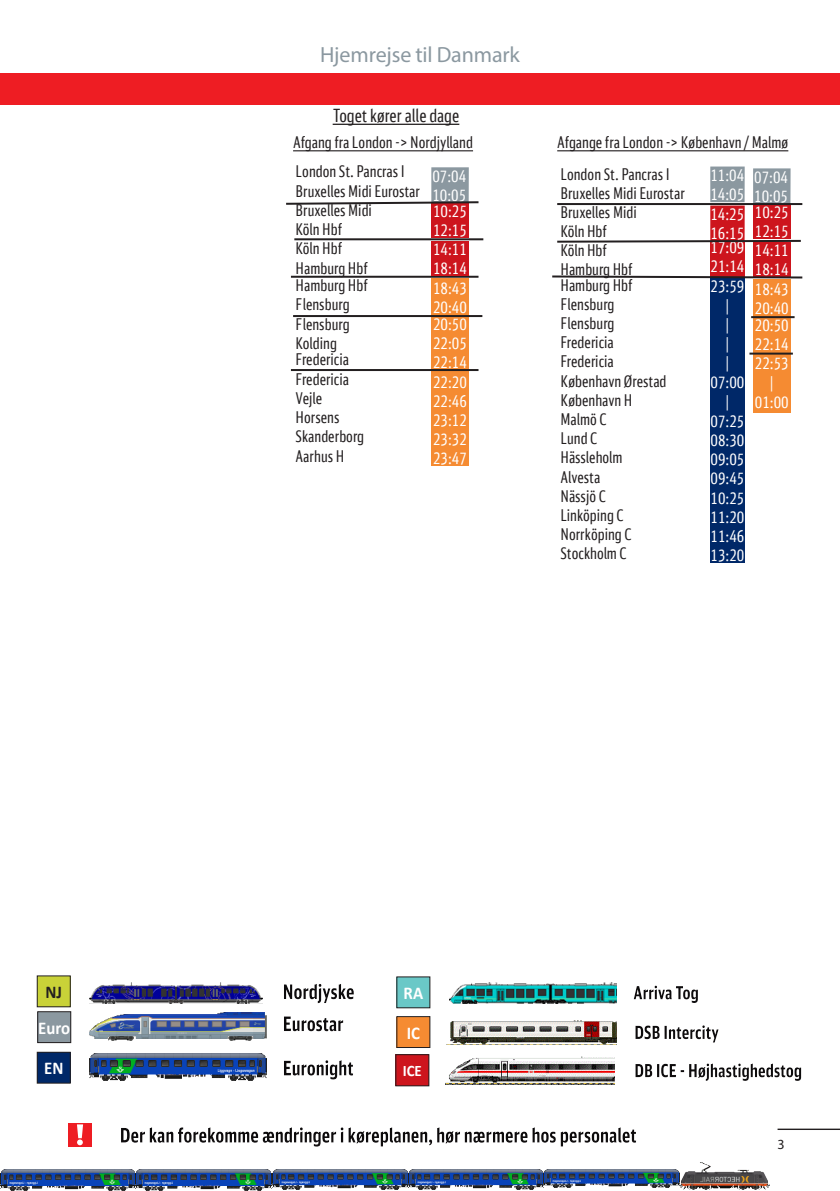
<style>
.page{position:relative;width:840px;height:1191px;background:#fff}
.page>*{position:absolute;margin:0;border:0;box-sizing:border-box;transform-origin:0 0}
.A5__column{font:22px "Myriad Pro";letter-spacing:-.005em;color:#8b98a0}
.t1{font:18px "DB Sans Display";color:#231f20;scale:.93 1}
.t2{font:700 18px "Calibri";color:#fff;scale:.93 1}
.t3{font:700 18px "Calibri";color:#231f20;scale:.93 1}
.t4{font:16px "DB Sans Display";color:#231f20;scale:.93 1}
.t5{font:16px "DB Sans Display";color:#fff;scale:.93 1}
.t6{font:700 16px "Calibri";color:#fff;scale:.93 1}
.t7{font:14px "Myriad Pro";color:#231f20}
</style>
<div class="page">
<img style="left:679px;top:1162px;width:89px;height:27px">
<img style="left:543px;top:1169px;width:136px;height:18px">
<img style="left:0;top:1169px;width:543px;height:21px">
<div style="left:0;top:74px;width:839px;height:31px;background:#ee1d23"></div>
<img style="left:445px;top:1056px;width:169px;height:28px">
<div style="left:265px;top:1053px;width:114px;height:31px;background:#231f20;opacity:.75"></div>
<div style="left:616px;top:1055px;width:202px;height:31px;background:#231f20;opacity:.75"></div>
<div style="left:395px;top:1054px;width:33px;height:31px;background:#cd151d"></div>
<div style="left:395px;top:1054px;width:34px;height:32px;border:1px solid #231f20"></div>
<div style="left:37px;top:1052px;width:33px;height:31px;background:#002868"></div>
<div style="left:37px;top:1051px;width:34px;height:32px;border:1px solid #231f20"></div>
<div style="left:68px;top:1123px;width:24px;height:23px;background:#ee1d23"></div>
<svg style="left:77px;top:1124px;width:6px;height:21px"></svg>
<div style="left:103px;top:1120px;width:669px;height:31px;background:#231f20;opacity:.75"></div>
<img style="left:90px;top:1053px;width:177px;height:27px">
<hr style="left:557px;top:150px;width:230px;height:1px;background:#231f20">
<div style="left:276px;top:1007px;width:86px;height:34px;background:#231f20;opacity:.75"></div>
<div style="left:38px;top:1011px;width:33px;height:31px;background:#8b98a0"></div>
<div style="left:37px;top:1011px;width:34px;height:32px;border:1px solid #231f20"></div>
<div style="left:710px;top:241px;width:34px;height:36px;background:#cd151d"></div>
<div style="left:710px;top:278px;width:34px;height:285px;background:#002868"></div>
<div style="left:710px;top:205px;width:34px;height:36px;background:#cd151d"></div>
<div style="left:710px;top:166px;width:34px;height:36px;background:#8b98a0"></div>
<img style="left:90px;top:1012px;width:177px;height:28px">
<hr style="left:332px;top:124px;width:127px;height:1px;background:#231f20">
<div style="left:431px;top:318px;width:37px;height:148px;background:#f58b32"></div>
<div style="left:431px;top:278px;width:37px;height:38px;background:#f58b32"></div>
<hr style="left:293px;top:150px;width:180px;height:1px;background:#231f20">
<hr style="left:291px;top:276px;width:187px;height:2px;background:#231f20">
<hr style="left:293px;top:315px;width:189px;height:2px;background:#231f20">
<div style="left:431px;top:241px;width:37px;height:34px;background:#cd151d"></div>
<hr style="left:294px;top:238px;width:189px;height:2px;background:#231f20">
<div style="left:431px;top:167px;width:37px;height:36px;background:#8b98a0"></div>
<div style="left:431px;top:203px;width:37px;height:35px;background:#cd151d"></div>
<svg style="left:286px;top:200px;width:193px;height:6px"></svg>
<hr style="left:291px;top:369px;width:187px;height:2px;background:#231f20">
<div style="left:752px;top:319px;width:38px;height:94px;background:#f58b32"></div>
<div style="left:752px;top:279px;width:38px;height:38px;background:#f58b32"></div>
<div style="left:752px;top:242px;width:38px;height:34px;background:#cd151d"></div>
<div style="left:752px;top:168px;width:38px;height:36px;background:#8b98a0"></div>
<div style="left:752px;top:204px;width:38px;height:35px;background:#cd151d"></div>
<hr style="left:557px;top:203px;width:244px;height:2px;background:#231f20">
<svg style="left:557px;top:239px;width:244px;height:5px"></svg>
<svg style="left:552px;top:274px;width:251px;height:5px"></svg>
<hr style="left:750px;top:316px;width:44px;height:2px;background:#231f20">
<hr style="left:749px;top:352px;width:43px;height:2px;background:#231f20">
<img style="left:450px;top:1020px;width:166px;height:24px">
<div style="left:628px;top:978px;width:134px;height:29px;background:#231f20;opacity:.75"></div>
<div style="left:628px;top:1016px;width:181px;height:32px;background:#231f20;opacity:.75"></div>
<div style="left:396px;top:1016px;width:33px;height:31px;background:#f58b32"></div>
<div style="left:396px;top:1016px;width:34px;height:32px;border:1px solid #231f20"></div>
<div style="left:396px;top:977px;width:33px;height:30px;background:#6ac8c7"></div>
<div style="left:396px;top:976px;width:34px;height:32px;border:1px solid #231f20"></div>
<img style="left:449px;top:982px;width:167px;height:21px">
<div style="left:271px;top:972px;width:95px;height:43px;background:#fff"></div>
<div style="left:275px;top:976px;width:104px;height:32px;background:#231f20;opacity:.75"></div>
<div style="left:37px;top:976px;width:33px;height:30px;background:#c9d238"></div>
<div style="left:37px;top:975px;width:34px;height:32px;border:1px solid #231f20"></div>
<img style="left:90px;top:982px;width:172px;height:21px">
<hr style="left:777px;top:1128px;width:62px;height:2px;background:#231f20">
<p class="A5__column" style="left:320px;top:41px;width:201px">Hjemrejse til Danmark</p>
<p class="t1" style="left:332px;top:105px;width:138px">Toget kører alle dage</p>
<p class="t4" style="left:293px;top:134px;width:195px">Afgang fra London -&gt; Nordjylland</p>
<p class="t4" style="left:295px;top:163px;width:119px">London St. Pancras I</p>
<p class="t4" style="left:295px;top:182px;width:135px">Bruxelles Midi Eurostar</p>
<p class="t4" style="left:295px;top:201px;width:83px">Bruxelles Midi</p>
<p class="t4" style="left:295px;top:220px;width:52px">Köln Hbf</p>
<p class="t4" style="left:295px;top:239px;width:52px">Köln Hbf</p>
<p class="t4" style="left:295px;top:259px;width:79px">Hamburg Hbf</p>
<p class="t4" style="left:295px;top:276px;width:79px">Hamburg Hbf</p>
<p class="t4" style="left:295px;top:296px;width:60px">Flensburg</p>
<p class="t4" style="left:295px;top:315px;width:60px">Flensburg</p>
<p class="t4" style="left:295px;top:334px;width:46px">Kolding</p>
<p class="t4" style="left:295px;top:351px;width:59px">Fredericia</p>
<p class="t4" style="left:295px;top:370px;width:59px">Fredericia</p>
<p class="t4" style="left:295px;top:389px;width:30px">Vejle</p>
<p class="t4" style="left:295px;top:408px;width:49px">Horsens</p>
<p class="t4" style="left:295px;top:428px;width:75px">Skanderborg</p>
<p class="t4" style="left:295px;top:447px;width:54px">Aarhus H</p>
<p class="t5" style="left:432px;top:167px;width:38px">07:04</p>
<p class="t5" style="left:432px;top:186px;width:38px">10:05</p>
<p class="t5" style="left:433px;top:202px;width:38px">10:25</p>
<p class="t5" style="left:433px;top:221px;width:38px">12:15</p>
<p class="t5" style="left:433px;top:240px;width:38px">14:11</p>
<p class="t5" style="left:433px;top:259px;width:38px">18:14</p>
<p class="t5" style="left:433px;top:279px;width:38px">18:43</p>
<p class="t5" style="left:433px;top:298px;width:38px">20:40</p>
<p class="t5" style="left:433px;top:315px;width:38px">20:50</p>
<p class="t5" style="left:433px;top:334px;width:38px">22:05</p>
<p class="t5" style="left:433px;top:354px;width:38px">22:14</p>
<p class="t5" style="left:433px;top:373px;width:38px">22:20</p>
<p class="t5" style="left:433px;top:392px;width:38px">22:46</p>
<p class="t5" style="left:433px;top:411px;width:38px">23:12</p>
<p class="t5" style="left:433px;top:430px;width:38px">23:32</p>
<p class="t5" style="left:433px;top:450px;width:38px">23:47</p>
<p class="t4" style="left:557px;top:134px;width:250px">Afgange fra London -&gt; København / Malmø</p>
<p class="t4" style="left:560px;top:165px;width:119px">London St. Pancras I</p>
<p class="t4" style="left:560px;top:184px;width:135px">Bruxelles Midi Eurostar</p>
<p class="t4" style="left:560px;top:203px;width:83px">Bruxelles Midi</p>
<p class="t4" style="left:560px;top:223px;width:52px">Köln Hbf</p>
<p class="t4" style="left:560px;top:241px;width:52px">Köln Hbf</p>
<p class="t4" style="left:560px;top:260px;width:79px">Hamburg Hbf</p>
<p class="t4" style="left:560px;top:276px;width:79px">Hamburg Hbf</p>
<p class="t4" style="left:560px;top:295px;width:60px">Flensburg</p>
<p class="t4" style="left:560px;top:314px;width:60px">Flensburg</p>
<p class="t4" style="left:560px;top:333px;width:59px">Fredericia</p>
<p class="t4" style="left:560px;top:353px;width:59px">Fredericia</p>
<p class="t4" style="left:560px;top:372px;width:116px">København Ørestad</p>
<p class="t4" style="left:560px;top:391px;width:79px">København H</p>
<p class="t4" style="left:560px;top:410px;width:51px">Malmö C</p>
<p class="t4" style="left:560px;top:429px;width:41px">Lund C</p>
<p class="t4" style="left:560px;top:449px;width:68px">Hässleholm</p>
<p class="t4" style="left:560px;top:468px;width:44px">Alvesta</p>
<p class="t4" style="left:560px;top:487px;width:51px">Nässjö C</p>
<p class="t4" style="left:560px;top:506px;width:70px">Linköping C</p>
<p class="t4" style="left:560px;top:525px;width:78px">Norrköping C</p>
<p class="t4" style="left:560px;top:545px;width:73px">Stockholm C</p>
<p class="t5" style="left:710px;top:166px;width:38px">11:04</p>
<p class="t5" style="left:710px;top:185px;width:38px">14:05</p>
<p class="t5" style="left:710px;top:205px;width:38px">14:25</p>
<p class="t5" style="left:710px;top:224px;width:38px">16:15</p>
<p class="t5" style="left:710px;top:238px;width:38px">17:09</p>
<p class="t5" style="left:710px;top:258px;width:38px">21:14</p>
<p class="t5" style="left:710px;top:278px;width:38px">23:59</p>
<p class="t5" style="left:725px;top:297px;width:6px">|</p>
<p class="t5" style="left:725px;top:316px;width:6px">|</p>
<p class="t5" style="left:725px;top:335px;width:6px">|</p>
<p class="t5" style="left:725px;top:354px;width:6px">|</p>
<p class="t5" style="left:710px;top:374px;width:38px">07:00</p>
<p class="t5" style="left:725px;top:393px;width:6px">|</p>
<p class="t5" style="left:710px;top:412px;width:38px">07:25</p>
<p class="t5" style="left:710px;top:431px;width:38px">08:30</p>
<p class="t5" style="left:710px;top:450px;width:38px">09:05</p>
<p class="t5" style="left:710px;top:470px;width:38px">09:45</p>
<p class="t5" style="left:710px;top:489px;width:38px">10:25</p>
<p class="t5" style="left:710px;top:508px;width:38px">11:20</p>
<p class="t5" style="left:710px;top:527px;width:38px">11:46</p>
<p class="t5" style="left:710px;top:546px;width:38px">13:20</p>
<p class="t5" style="left:753px;top:168px;width:38px">07:04</p>
<p class="t5" style="left:753px;top:187px;width:38px">10:05</p>
<p class="t5" style="left:754px;top:203px;width:38px">10:25</p>
<p class="t5" style="left:754px;top:222px;width:38px">12:15</p>
<p class="t5" style="left:754px;top:241px;width:38px">14:11</p>
<p class="t5" style="left:754px;top:260px;width:38px">18:14</p>
<p class="t5" style="left:754px;top:280px;width:38px">18:43</p>
<p class="t5" style="left:754px;top:299px;width:38px">20:40</p>
<p class="t5" style="left:754px;top:316px;width:38px">20:50</p>
<p class="t5" style="left:754px;top:335px;width:38px">22:14</p>
<p class="t5" style="left:754px;top:355px;width:38px">22:53</p>
<p class="t5" style="left:769px;top:374px;width:6px">|</p>
<p class="t5" style="left:754px;top:393px;width:38px">01:00</p>
<p class="t3" style="left:45px;top:979px;width:19px">NJ</p>
<p class="t2" style="left:403px;top:980px;width:23px">RA</p>
<p class="t2" style="left:38px;top:1015px;width:36px">Euro</p>
<p class="t2" style="left:406px;top:1020px;width:16px">IC</p>
<p class="t2" style="left:44px;top:1055px;width:22px">EN</p>
<p class="t6" style="left:402px;top:1059px;width:22px">ICE</p>
<p class="t7" style="left:777px;top:1135px;width:9px">3</p>
</div>
